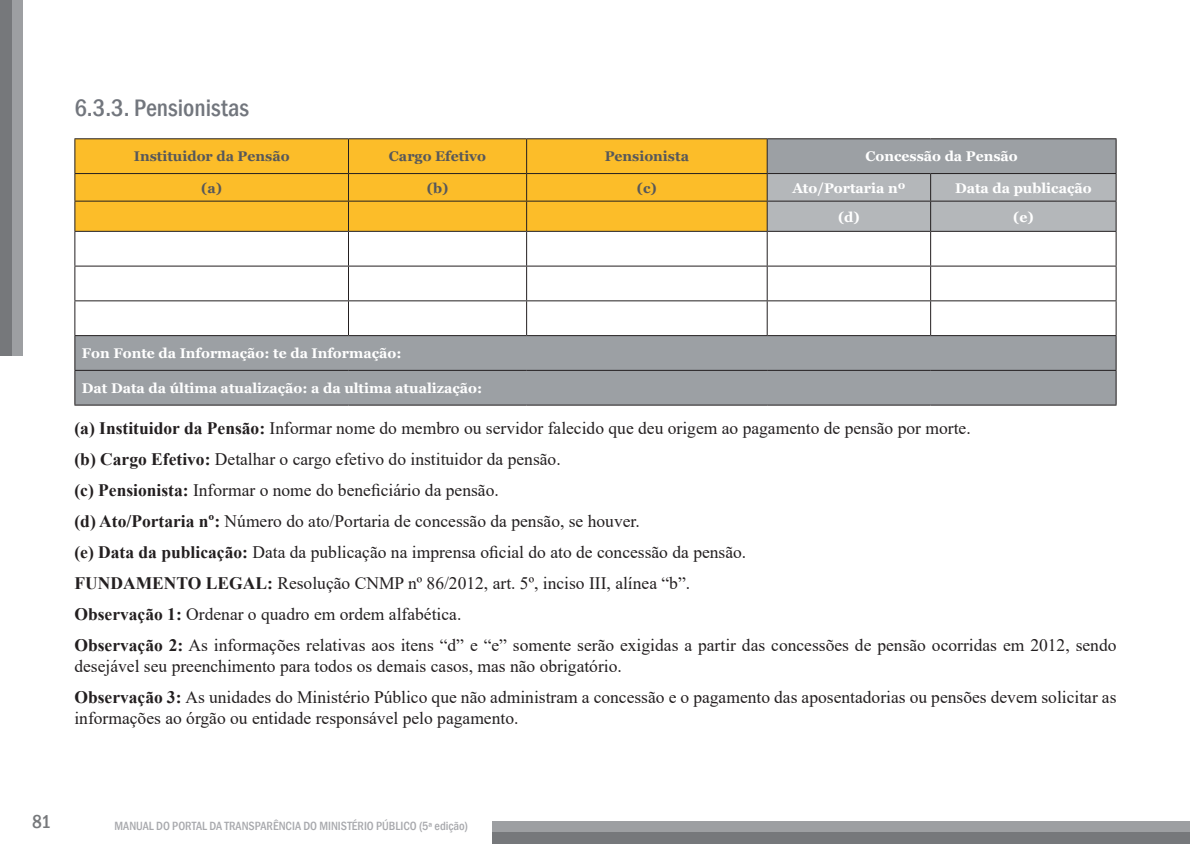
<style>
.page{position:relative;width:1191px;height:844px;background:#fff}
.page>*{position:absolute;margin:0;border:0;box-sizing:border-box;transform-origin:0 0}
.t1{font:500 condensed 24.5px "Franklin Gothic";color:#72767d}
.t2{font:500 condensed 19.25px "Franklin Gothic";color:#76787b}
.t3{font:17.5px/31px "Times New Roman";color:#231f20}
.t4{font:700 14px "Georgia";color:#fff}
.t5{font:700 14px "Georgia";color:#57585a}
.t6{font:500 condensed 12.25px "Franklin Gothic";color:#a8a9ad}
.s1{font-weight:700}
</style>
<div class="page">
<div style="left:0;top:0;width:12px;height:356px;background:#76787b"></div>
<div style="left:13px;top:0;width:10px;height:356px;background:#9d9fa2"></div>
<div style="left:492px;top:831px;width:698px;height:12px;background:#76787b"></div>
<div style="left:492px;top:821px;width:698px;height:10px;background:#9d9fa2"></div>
<svg style="left:75px;top:139px;width:1040px;height:265px;fill:#9ca0a4"></svg>
<svg style="left:75px;top:232px;width:1040px;height:103px"></svg>
<hr style="left:74px;top:139px;width:1px;height:34px;background:#231f20">
<hr style="left:348px;top:139px;width:1px;height:34px;background:#231f20">
<hr style="left:526px;top:139px;width:1px;height:34px;background:#231f20">
<hr style="left:766px;top:139px;width:1px;height:34px;background:#231f20">
<svg style="left:74px;top:174px;width:1px;height:27px"></svg>
<svg style="left:348px;top:174px;width:1px;height:27px"></svg>
<svg style="left:526px;top:174px;width:1px;height:27px"></svg>
<hr style="left:74px;top:201px;width:1px;height:30px;background:#231f20">
<hr style="left:348px;top:201px;width:1px;height:30px;background:#231f20">
<hr style="left:526px;top:201px;width:1px;height:30px;background:#231f20">
<hr style="left:767px;top:138px;width:163px;height:1px;background:#231f20">
<hr style="left:930px;top:138px;width:186px;height:1px;background:#231f20">
<hr style="left:1115px;top:139px;width:1px;height:34px;background:#231f20">
<div style="left:766px;top:173px;width:350px;height:58px;background:#b4b7ba"></div>
<hr style="left:767px;top:201px;width:163px;height:1px;background:#231f20">
<hr style="left:930px;top:201px;width:186px;height:1px;background:#231f20">
<hr style="left:930px;top:201px;width:1px;height:30px;background:#231f20">
<hr style="left:1115px;top:201px;width:1px;height:30px;background:#231f20">
<hr style="left:74px;top:232px;width:1px;height:33px;background:#231f20">
<hr style="left:348px;top:232px;width:1px;height:33px;background:#231f20">
<hr style="left:526px;top:232px;width:1px;height:33px;background:#231f20">
<hr style="left:767px;top:231px;width:163px;height:1px;background:#231f20">
<hr style="left:766px;top:232px;width:1px;height:33px;background:#231f20">
<hr style="left:930px;top:231px;width:186px;height:1px;background:#231f20">
<hr style="left:930px;top:232px;width:1px;height:33px;background:#231f20">
<hr style="left:1115px;top:232px;width:1px;height:33px;background:#231f20">
<hr style="left:74px;top:265px;width:274px;height:1px;background:#231f20">
<hr style="left:74px;top:266px;width:1px;height:34px;background:#231f20">
<hr style="left:348px;top:265px;width:178px;height:1px;background:#231f20">
<hr style="left:348px;top:266px;width:1px;height:34px;background:#231f20">
<hr style="left:526px;top:265px;width:241px;height:1px;background:#231f20">
<hr style="left:526px;top:266px;width:1px;height:34px;background:#231f20">
<hr style="left:767px;top:265px;width:163px;height:1px;background:#231f20">
<hr style="left:766px;top:266px;width:1px;height:34px;background:#231f20">
<hr style="left:930px;top:265px;width:186px;height:1px;background:#231f20">
<hr style="left:930px;top:266px;width:1px;height:34px;background:#231f20">
<hr style="left:1115px;top:266px;width:1px;height:34px;background:#231f20">
<hr style="left:74px;top:300px;width:274px;height:1px;background:#231f20">
<hr style="left:74px;top:301px;width:1px;height:34px;background:#231f20">
<hr style="left:348px;top:300px;width:178px;height:1px;background:#231f20">
<hr style="left:348px;top:301px;width:1px;height:34px;background:#231f20">
<hr style="left:526px;top:300px;width:241px;height:1px;background:#231f20">
<hr style="left:526px;top:301px;width:1px;height:34px;background:#231f20">
<hr style="left:767px;top:300px;width:163px;height:1px;background:#231f20">
<hr style="left:766px;top:301px;width:1px;height:34px;background:#231f20">
<hr style="left:930px;top:300px;width:186px;height:1px;background:#231f20">
<hr style="left:930px;top:301px;width:1px;height:34px;background:#231f20">
<hr style="left:1115px;top:301px;width:1px;height:34px;background:#231f20">
<hr style="left:74px;top:370px;width:274px;height:1px;background:#231f20">
<hr style="left:348px;top:370px;width:178px;height:1px;background:#231f20">
<hr style="left:526px;top:370px;width:241px;height:1px;background:#231f20">
<hr style="left:767px;top:370px;width:163px;height:1px;background:#231f20">
<hr style="left:930px;top:370px;width:186px;height:1px;background:#231f20">
<hr style="left:74px;top:335px;width:274px;height:1px;background:#231f20">
<hr style="left:74px;top:336px;width:1px;height:34px;background:#231f20">
<hr style="left:348px;top:335px;width:178px;height:1px;background:#231f20">
<hr style="left:526px;top:335px;width:241px;height:1px;background:#231f20">
<hr style="left:767px;top:335px;width:163px;height:1px;background:#231f20">
<hr style="left:930px;top:335px;width:186px;height:1px;background:#231f20">
<hr style="left:1115px;top:336px;width:1px;height:34px;background:#231f20">
<hr style="left:74px;top:370px;width:1px;height:34px;background:#231f20">
<hr style="left:1115px;top:370px;width:1px;height:34px;background:#231f20">
<hr style="left:74px;top:404px;width:274px;height:1px;background:#231f20">
<hr style="left:348px;top:404px;width:178px;height:1px;background:#231f20">
<hr style="left:526px;top:404px;width:241px;height:1px;background:#231f20">
<hr style="left:767px;top:404px;width:163px;height:1px;background:#231f20">
<hr style="left:930px;top:404px;width:186px;height:1px;background:#231f20">
<hr style="left:74px;top:173px;width:274px;height:1px;background:#231f20">
<hr style="left:348px;top:173px;width:178px;height:1px;background:#231f20">
<hr style="left:526px;top:173px;width:241px;height:1px;background:#231f20">
<hr style="left:74px;top:201px;width:274px;height:1px;background:#231f20">
<hr style="left:348px;top:201px;width:178px;height:1px;background:#231f20">
<hr style="left:526px;top:201px;width:241px;height:1px;background:#231f20">
<hr style="left:74px;top:138px;width:274px;height:1px;background:#231f20">
<hr style="left:348px;top:138px;width:178px;height:1px;background:#231f20">
<hr style="left:526px;top:138px;width:241px;height:1px;background:#231f20">
<hr style="left:74px;top:231px;width:274px;height:1px;background:#231f20">
<hr style="left:348px;top:231px;width:178px;height:1px;background:#231f20">
<hr style="left:526px;top:231px;width:241px;height:1px;background:#231f20">
<h1 class="t1" style="left:74px;top:92px;width:176px">6.3.3. Pensionistas</h1>
<p class="t5" style="left:134px;top:147px;width:157px">Instituidor da Pensão</p>
<p class="t5" style="left:389px;top:147px;width:99px">Cargo Efetivo</p>
<p class="t5" style="left:605px;top:147px;width:86px">Pensionista</p>
<p class="t4" style="left:865px;top:147px;width:154px">Concessão da Pensão</p>
<p class="t5" style="left:201px;top:179px;width:22px">(a)</p>
<p class="t5" style="left:427px;top:179px;width:23px">(b)</p>
<p class="t5" style="left:637px;top:179px;width:21px">(c)</p>
<p class="t4" style="left:792px;top:179px;width:115px">Ato/Portaria nº</p>
<p class="t4" style="left:955px;top:179px;width:138px">Data da publicação</p>
<p class="t4" style="left:838px;top:208px;width:23px">(d)</p>
<p class="t4" style="left:1013px;top:208px;width:22px">(e)</p>
<p class="t4" style="left:82px;top:344px;width:321px">Fon Fonte da Informação: te da Informação:</p>
<p class="t4" style="left:82px;top:379px;width:402px">Dat Data da última atualização: a da ultima atualização:</p>
<p class="t3" style="left:74px;top:412px;width:1043px"><span class="s1">(a) Instituidor da Pensão:</span> Informar nome do membro ou servidor falecido que deu origem ao pagamento de pensão por morte.<br><span class="s1">(b) Cargo Efetivo:</span> Detalhar o cargo efetivo do instituidor da pensão.<br><span class="s1">(c) Pensionista:</span> Informar o nome do beneficiário da pensão.<br><span class="s1">(d) Ato/Portaria nº:</span> Número do ato/Portaria de concessão da pensão, se houver.<br><span class="s1">(e) Data da publicação:</span> Data da publicação na imprensa oficial do ato de concessão da pensão.<br><span class="s1">FUNDAMENTO LEGAL:</span> Resolução CNMP nº 86/2012, art. 5º, inciso III, alínea “b”.<br><span class="s1">Observação 1:</span> Ordenar o quadro em ordem alfabética.<br><span class="s1">Observação 2:</span> As informações relativas aos itens “d” e “e” somente serão exigidas a partir das concessões de pensão ocorridas em 2012, sendo</p>
<p class="t3" style="left:74px;top:650px;width:1043px">desejável seu preenchimento para todos os demais casos, mas não obrigatório.<br><span class="s1">Observação 3:</span> As unidades do Ministério Público que não administram a concessão e o pagamento das aposentadorias ou pensões devem solicitar as</p>
<p class="t3" style="left:74px;top:702px;width:445px">informações ao órgão ou entidade responsável pelo pagamento.</p>
<p class="t2" style="left:32px;top:808px;width:20px">81</p>
<p class="t6" style="left:115px;top:818px;width:355px">MANUAL DO PORTAL DA TRANSPARÊNCIA DO MINISTÉRIO PÚBLICO (5ª edição)</p>
</div>
